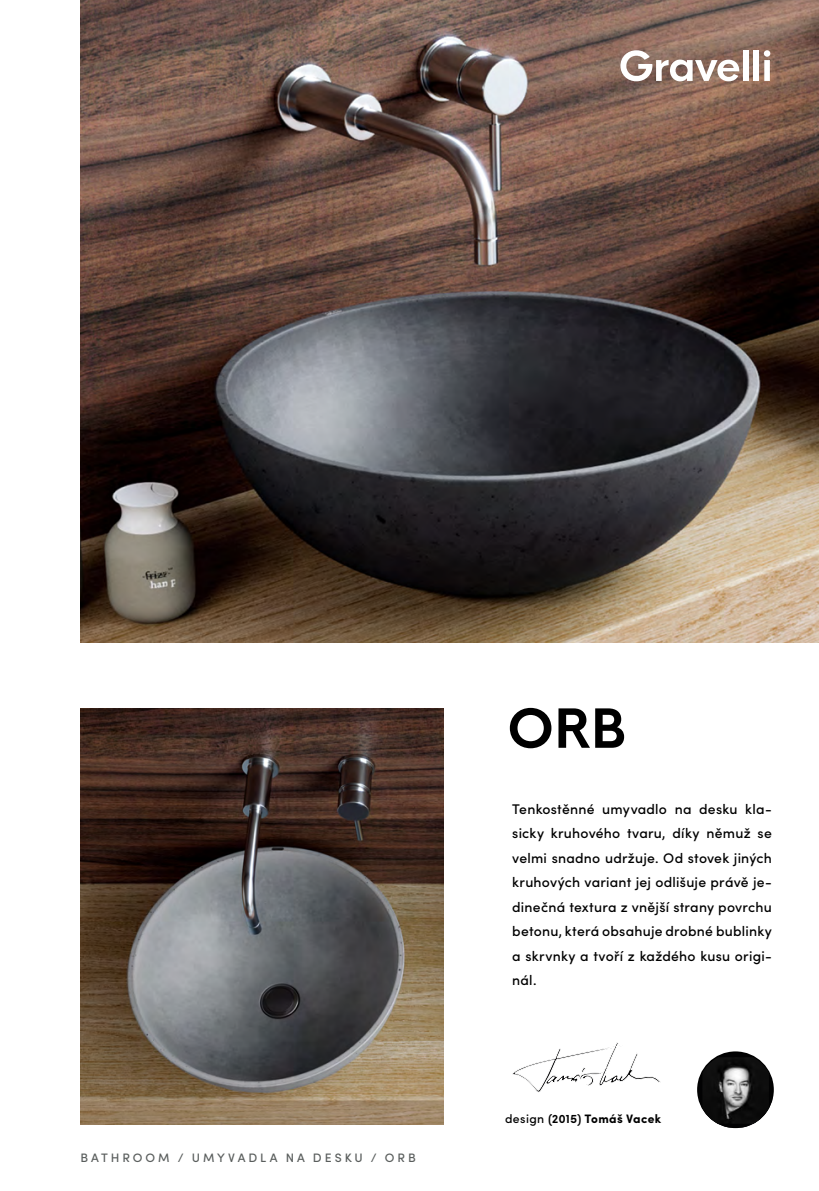
<style>
.page{position:relative;width:819px;height:1191px;background:#fff}
.page>*{position:absolute;margin:0;border:0;box-sizing:border-box;transform-origin:0 0}
.t1{font:700 52.5px "HK Nova";color:#000}
.t2{font:500 14px/24.5px "Sofia Pro";letter-spacing:.015em;color:#000;text-align:justify}
.t3{font:500 12.25px "Sofia Pro";letter-spacing:.24em;color:#5a5e5d}
.t4{font:700 12.25px "Sofia Pro";letter-spacing:.03em;color:#000}
.s1{font-weight:500}
.s2{font-family:"Neue Einstellung";font-size:10.5px}
</style>
<div class="page">
<img style="left:81px;top:0;width:738px;height:642px">
<svg style="left:620px;top:50px;width:119px;height:31px"></svg>
<div style="left:742px;top:51px;width:6px;height:30px;background:#fff"></div>
<div style="left:753px;top:51px;width:6px;height:30px;background:#fff"></div>
<svg style="left:763px;top:50px;width:7px;height:31px"></svg>
<svg style="left:698px;top:1052px;width:74px;height:75px"></svg>
<img style="left:702px;top:1057px;width:66px;height:66px">
<svg style="left:512px;top:1042px;width:148px;height:50px"></svg>
<img style="left:81px;top:708px;width:362px;height:416px">
<p class="t3" style="left:80px;top:1148px;width:337px">BATHROOM / UMYVADLA NA DESKU / ORB</p>
<h1 class="t1" style="left:507px;top:683px;width:120px">ORB</h1>
<p class="t2" style="left:512px;top:795px;width:261px">Tenkostěnné umyvadlo na desku kla&shy;sicky kruhového tvaru, díky němuž se velmi snadno udržuje. Od stovek jiných kruhových variant jej odlišuje právě je&shy;dinečná textura z vnější strany povrchu betonu, která obsahuje drobné bublinky a skrvnky a tvoří z každého kusu origi&shy;nál.</p>
<p class="t4" style="left:505px;top:1109px;width:158px"><span class="s1">design</span> <span class="s2">(2015)</span> Tomáš Vacek</p>
</div>
